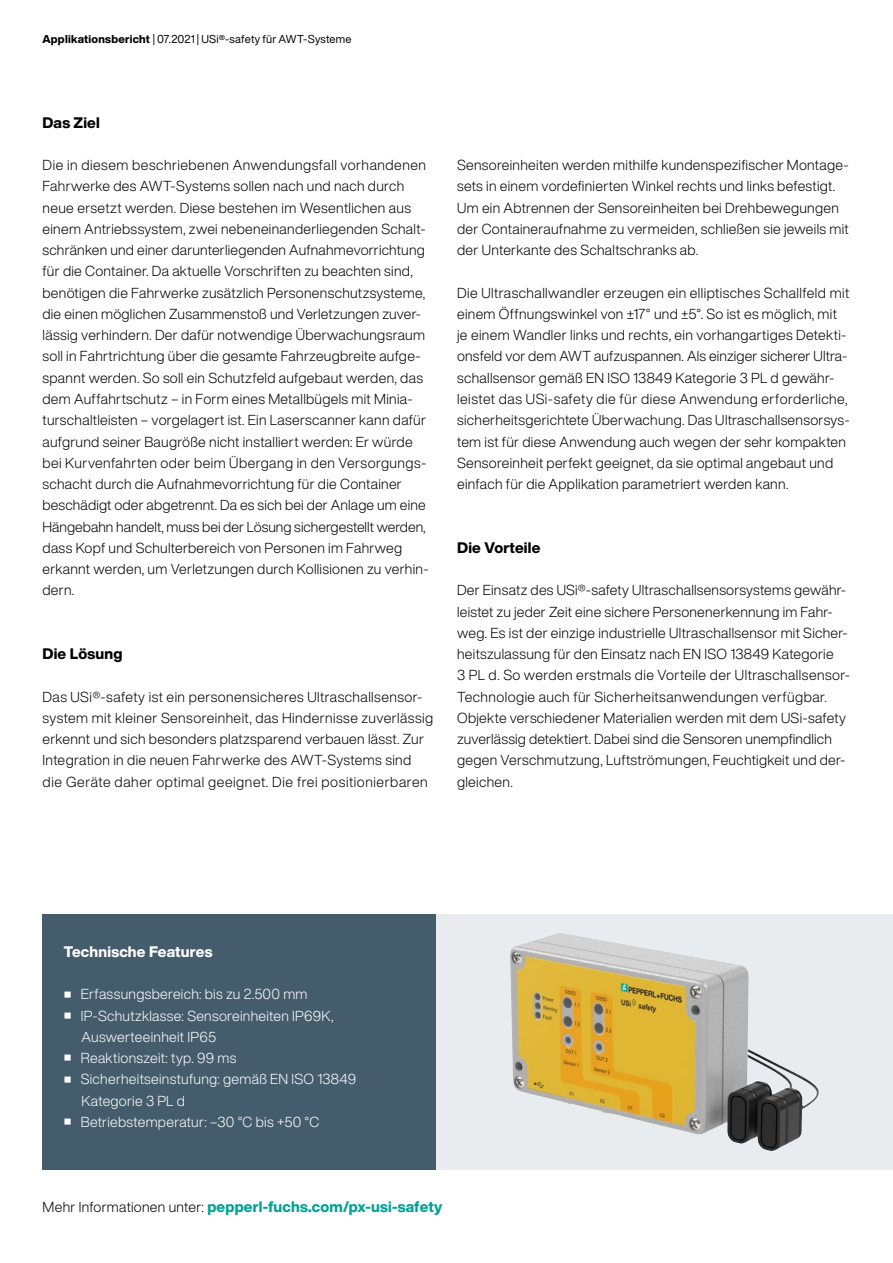
<style>
.page{position:relative;width:893px;height:1263px;background:#fff}
.page>*{position:absolute;margin:0;border:0;box-sizing:border-box;transform-origin:0 0}
.t1{font:800 15px "Helvetica Now Display";letter-spacing:.01em;color:#00a294}
.t2{font:800 15px "Helvetica Now Display";letter-spacing:.01em;color:#000}
.t3{font:800 15px "Helvetica Now Display";letter-spacing:.01em;color:#fff}
.t4{font:300 14.25px/21.3px "Helvetica Now Display";letter-spacing:.02em;color:#000}
.t5{font:300 14.25px/21.3px "Helvetica Now Display";letter-spacing:.02em;color:#fff}
.t6{font:11.25px "Helvetica Now Display";letter-spacing:.015em;color:#000}
.s1{font-weight:800}
.s2{font-weight:300;font-size:14.25px;color:#000}
</style>
<div class="page">
<div style="left:436px;top:914px;width:457px;height:255px;background:#e9ecef"></div>
<img style="left:510px;top:933px;width:309px;height:218px">
<div style="left:43px;top:914px;width:393px;height:255px;background:#455c6d"></div>
<p class="t6" style="left:43px;top:31px;width:311px"><span class="s1">Applikationsbericht</span> | 07.2021 | USi®-safety für AWT-Systeme</p>
<p class="t2" style="left:43px;top:112px;width:59px">Das Ziel</p>
<p class="t4" style="left:43px;top:154px;width:388px">Die in diesem beschriebenen Anwendungsfall vorhandenen Fahrwerke des AWT-Systems sollen nach und nach durch neue ersetzt werden. Diese bestehen im Wesentlichen aus einem Antriebssystem, zwei nebeneinanderliegenden Schalt&shy;schränken und einer darunterliegenden Aufnahmevorrichtung für die Container. Da aktuelle Vorschriften zu beachten sind, benötigen die Fahrwerke zusätzlich Personenschutzsysteme, die einen möglichen Zusammenstoß und Verletzungen zuver&shy;lässig verhindern. Der dafür notwendige Überwachungsraum soll in Fahrtrichtung über die gesamte Fahrzeugbreite aufge&shy;spannt werden. So soll ein Schutzfeld aufgebaut werden, das dem Auffahrtschutz – in Form eines Metallbügels mit Minia&shy;turschaltleisten – vorgelagert ist. Ein Laserscanner kann dafür aufgrund seiner Baugröße nicht installiert werden: Er würde bei Kurvenfahrten oder beim Übergang in den Versorgungs&shy;schacht durch die Aufnahmevorrichtung für die Container beschädigt oder abgetrennt. Da es sich bei der Anlage um eine Hängebahn handelt, muss bei der Lösung sichergestellt werden, dass Kopf und Schulterbereich von Personen im Fahrweg erkannt werden, um Verletzungen durch Kollisionen zu verhin&shy;dern.</p>
<p class="t2" style="left:43px;top:643px;width:81px">Die Lösung</p>
<p class="t4" style="left:43px;top:686px;width:392px">Das USi®-safety ist ein personensicheres Ultraschallsensor&shy;system mit kleiner Sensoreinheit, das Hindernisse zuverlässig erkennt und sich besonders platzsparend verbauen lässt. Zur Integration in die neuen Fahrwerke des AWT-Systems sind die Geräte daher optimal geeignet. Die frei positionierbaren</p>
<p class="t4" style="left:457px;top:154px;width:393px">Sensoreinheiten werden mithilfe kundenspezifischer Montage&shy;sets in einem vordefinierten Winkel rechts und links befestigt.<br>Um ein Abtrennen der Sensoreinheiten bei Drehbewegungen der Containeraufnahme zu vermeiden, schließen sie jeweils mit der Unterkante des Schaltschranks ab.</p>
<p class="t4" style="left:457px;top:282px;width:394px">Die Ultraschallwandler erzeugen ein elliptisches Schallfeld mit einem Öffnungswinkel von ±17° und ±5°. So ist es möglich, mit je einem Wandler links und rechts, ein vorhangartiges Detekti&shy;onsfeld vor dem AWT aufzuspannen. Als einziger sicherer Ultra&shy;schallsensor gemäß EN ISO 13849 Kategorie 3 PL d gewähr&shy;leistet das USi-safety die für diese Anwendung erforderliche, sicherheitsgerichtete Überwachung. Das Ultraschallsensorsys&shy;tem ist für diese Anwendung auch wegen der sehr kompakten Sensoreinheit perfekt geeignet, da sie optimal angebaut und einfach für die Applikation parametriert werden kann.</p>
<p class="t2" style="left:457px;top:537px;width:85px">Die Vorteile</p>
<p class="t4" style="left:457px;top:579px;width:394px">Der Einsatz des USi®-safety Ultraschallsensorsystems gewähr&shy;leistet zu jeder Zeit eine sichere Personenerkennung im Fahr&shy;weg. Es ist der einzige industrielle Ultraschallsensor mit Sicher&shy;heitszulassung für den Einsatz nach EN ISO 13849 Kategorie<br>3 PL d. So werden erstmals die Vorteile der Ultraschallsensor-Technologie auch für Sicherheitsanwendungen verfügbar.<br>Objekte verschiedener Materialien werden mit dem USi-safety zuverlässig detektiert. Dabei sind die Sensoren unempfindlich gegen Verschmutzung, Luftströmungen, Feuchtigkeit und der&shy;gleichen.</p>
<p class="t3" style="left:64px;top:941px;width:150px">Technische Features</p>
<p class="t5" style="left:65px;top:983px;width:244px"><sup>■</sup> Erfassungsbereich: bis zu 2.500 mm</p>
<p class="t5" style="left:82px;top:1005px;width:253px;text-indent:-17px"><sup>■</sup> IP-Schutzklasse: Sensoreinheiten IP69K,<br>Auswerteeinheit IP65</p>
<p class="t5" style="left:65px;top:1047px;width:173px"><sup>■</sup> Reaktionszeit: typ. 99 ms</p>
<p class="t5" style="left:82px;top:1068px;width:276px;text-indent:-17px"><sup>■</sup> Sicherheitseinstufung: gemäß EN ISO 13849<br>Kategorie 3 PL d</p>
<p class="t5" style="left:65px;top:1111px;width:256px"><sup>■</sup> Betriebstemperatur: –30 °C bis +50 °C</p>
<p class="t1" style="left:43px;top:1196px;width:401px"><span class="s2">Mehr Informationen unter:</span> pepperl-fuchs.com/px-usi-safety</p>
</div>
